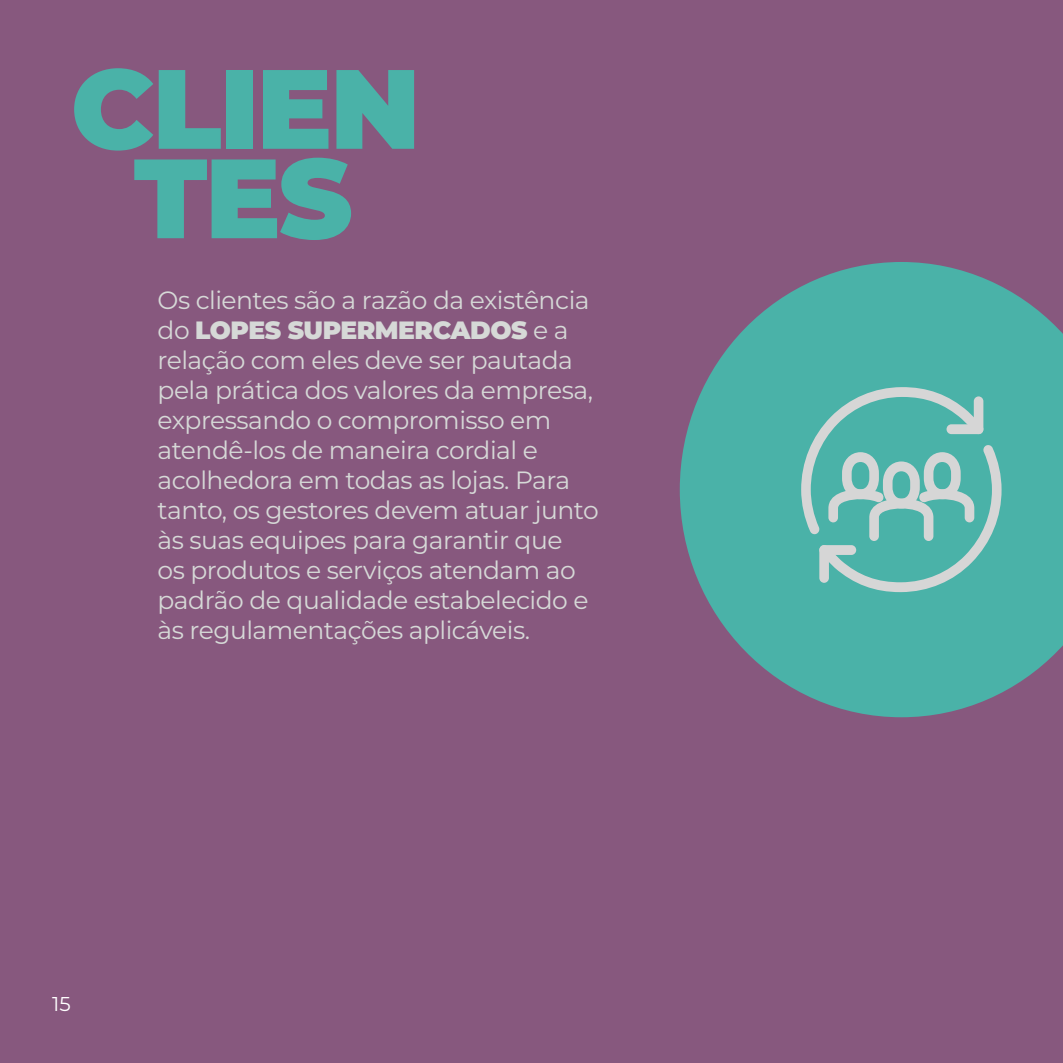
<style>
.page{position:relative;width:1063px;height:1063px;background:#87587e}
.page>*{position:absolute;margin:0;border:0;box-sizing:border-box;transform-origin:0 0}
.t1{font:900 112.5px/89.5px "Montserrat";letter-spacing:-.02em;color:#4ab2a8;text-align:center}
.t2{font:25px/30px "Montserrat";letter-spacing:-.02em;color:#d6d9d7}
.t3{font:20px "Montserrat";color:#fff}
.s1{font-weight:900}
</style>
<div class="page">
<svg style="left:680px;top:262px;width:383px;height:455px;fill:#4ab2a8"></svg>
<svg style="left:801px;top:387px;width:201px;height:205px;background:#71bcb4"></svg>
<h1 class="t1" style="left:71px;top:57px;width:351px">CLIEN<br>TES</h1>
<p class="t2" style="left:158px;top:284px;width:443px">Os clientes são a razão da existência do <span class="s1">LOPES SUPERMERCADOS</span> e a relação com eles deve ser pautada pela prática dos valores da empresa, expressando o compromisso em atendê-los de maneira cordial e acolhedora em todas as lojas. Para tanto, os gestores devem atuar junto às suas equipes para garantir que<br>os produtos e serviços atendam ao padrão de qualidade estabelecido e às regulamentações aplicáveis.</p>
<p class="t3" style="left:52px;top:991px;width:20px">15</p>
</div>
